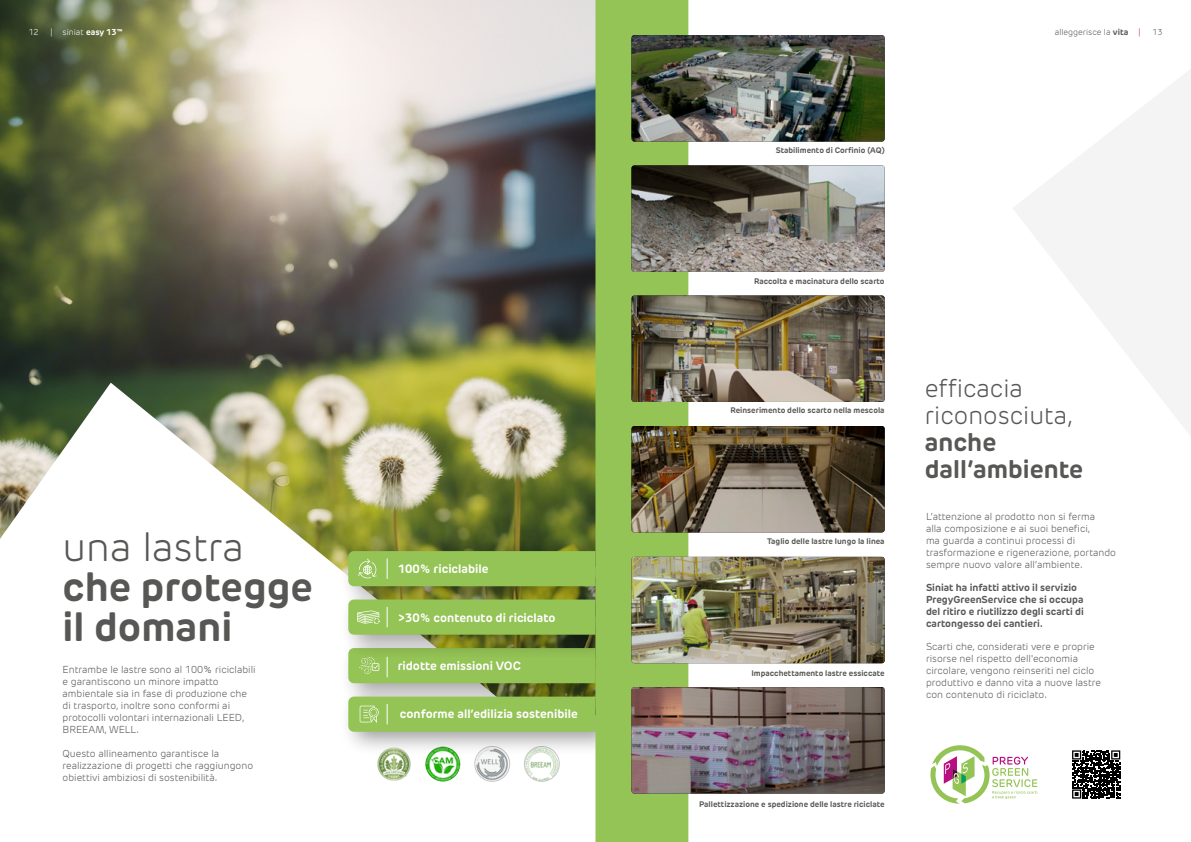
<style>
.page{position:relative;width:1191px;height:842px;background:#fff}
.page>*{position:absolute;margin:0;border:0;box-sizing:border-box;transform-origin:0 0}
.t1{font:700 40px/40px "New Rubrik Edge";color:#575756}
.t2{font:300 40px "New Rubrik Edge";color:#575756}
.t3{font:300 25px/27px "New Rubrik Edge";color:#575756}
.t4{font:700 25px/27px "New Rubrik Edge";color:#575756}
.t5{font:700 12px "New Rubrik Edge";color:#fff}
.t6{font:300 10px/12px "New Rubrik Edge";color:#575756}
.t7{font:700 10px/12px "New Rubrik Edge";color:#575756}
.t8{font:300 8.5px "New Rubrik Edge";color:#575756}
.t9{font:300 8.5px "New Rubrik Edge";color:#fff}
.t10{font:700 8px "New Rubrik Edge";color:#585856}
.s1{font-weight:700}
.s2{color:#b80e80}
</style>
<div class="page">
<img style="left:0;top:0;width:595px;height:383px">
<svg style="left:883px;top:69px;width:308px;height:368px"></svg>
<svg style="left:0;top:383px;width:595px;height:399px"></svg>
<img style="left:377px;top:746px;width:35px;height:35px;border-radius:17px">
<img style="left:524px;top:746px;width:35px;height:35px;border-radius:17px">
<div style="left:524px;top:746px;width:35px;height:35px;border:1px solid #c6c6c6;border-radius:50%"></div>
<img style="left:475px;top:746px;width:35px;height:35px;border-radius:17px">
<div style="left:474px;top:746px;width:36px;height:35px;border:1px solid #c6c6c6;border-radius:50%"></div>
<img style="left:425px;top:746px;width:35px;height:35px;border-radius:17px">
<svg style="left:930px;top:745px;width:107px;height:59px"></svg>
<svg style="left:1072px;top:750px;width:48px;height:49px"></svg>
<div style="left:338px;top:635px;width:286px;height:74px;background:#000;opacity:.4"></div>
<div style="left:348px;top:660px;width:247px;height:23px;background:#94c356"></div>
<div style="left:338px;top:684px;width:286px;height:73px;background:#000;opacity:.4"></div>
<div style="left:348px;top:697px;width:247px;height:35px;background:#94c356"></div>
<div style="left:338px;top:538px;width:286px;height:74px;background:#000;opacity:.4"></div>
<div style="left:348px;top:551px;width:247px;height:35px;background:#94c356"></div>
<div style="left:338px;top:587px;width:286px;height:73px;background:#000;opacity:.4"></div>
<svg style="left:348px;top:599px;width:247px;height:36px;background:#95c258"></svg>
<div style="left:595px;top:0;width:93px;height:842px;background:#94c356"></div>
<img style="left:631px;top:35px;width:253px;height:107px">
<img style="left:631px;top:557px;width:253px;height:106px">
<img style="left:631px;top:165px;width:253px;height:107px">
<img style="left:631px;top:687px;width:253px;height:106px">
<img style="left:631px;top:296px;width:253px;height:106px">
<img style="left:631px;top:426px;width:253px;height:106px">
<p class="t9" style="left:28px;top:27px;width:12px">12</p>
<p class="t9" style="left:50px;top:27px;width:74px">| siniat <span class="s1">easy 13™</span></p>
<h1 class="t2" style="left:63px;top:523px;width:183px">una lastra</h1>
<h1 class="t1" style="left:63px;top:567px;width:252px">che protegge il domani</h1>
<p class="t6" style="left:63px;top:664px;width:194px">Entrambe le lastre sono al 100% riciclabili e garantiscono un minore impatto ambientale sia in fase di produzione che di trasporto, inoltre sono conformi ai protocolli volontari internazionali LEED, BREEAM, WELL.</p>
<p class="t6" style="left:63px;top:747px;width:192px">Questo allineamento garantisce la realizzazione di progetti che raggiungono obiettivi ambiziosi di sostenibilità.</p>
<p class="t5" style="left:398px;top:561px;width:92px">100% riciclabile</p>
<p class="t5" style="left:398px;top:610px;width:159px">&gt;30% contenuto di riciclato</p>
<p class="t5" style="left:398px;top:658px;width:125px">ridotte emissioni VOC</p>
<p class="t5" style="left:400px;top:707px;width:179px">conforme all’edilizia sostenibile</p>
<p class="t10" style="left:775px;top:145px;width:110px">Stabilimento di Corfinio (AQ)</p>
<p class="t8" style="left:1054px;top:27px;width:87px">alleggerisce la <span class="s1">vita</span> <span class="s2">|</span></p>
<p class="t8" style="left:1152px;top:27px;width:12px">13</p>
<p class="t10" style="left:754px;top:276px;width:132px">Raccolta e macinatura dello scarto</p>
<p class="t10" style="left:730px;top:405px;width:156px">Reinserimento dello scarto nella mescola</p>
<p class="t10" style="left:767px;top:536px;width:119px">Taglio delle lastre lungo la linea</p>
<p class="t10" style="left:751px;top:668px;width:135px">Impacchettamento lastre essiccate</p>
<p class="t10" style="left:699px;top:799px;width:187px">Pallettizzazione e spedizione delle lastre riciclate</p>
<h2 class="t3" style="left:924px;top:375px;width:150px">efficacia riconosciuta,</h2>
<h2 class="t4" style="left:924px;top:429px;width:160px">anche dall’ambiente</h2>
<p class="t6" style="left:926px;top:510px;width:192px">L’attenzione al prodotto non si ferma<br>alla composizione e ai suoi benefici,<br>ma guarda a continui processi di trasformazione e rigenerazione, portando sempre nuovo valore all’ambiente.</p>
<p class="t7" style="left:926px;top:581px;width:159px">Siniat ha infatti attivo il servizio PregyGreenService che si occupa del ritiro e riutilizzo degli scarti di cartongesso dei cantieri.</p>
<p class="t6" style="left:926px;top:641px;width:176px">Scarti che, considerati vere e proprie risorse nel rispetto dell'economia circolare, vengono reinseriti nel ciclo produttivo e danno vita a nuove lastre con contenuto di riciclato.</p>
</div>
